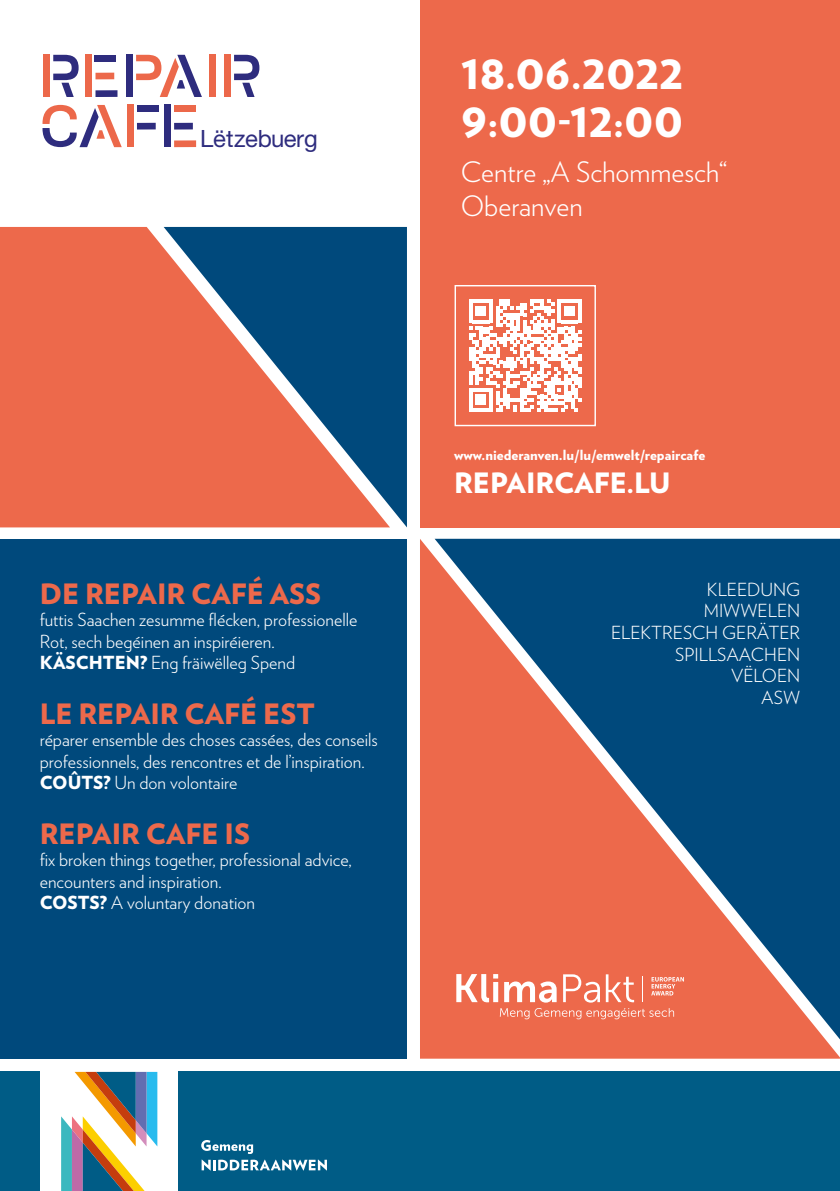
<style>
.page{position:relative;width:840px;height:1191px;background:#fff}
.page>*{position:absolute;margin:0;border:0;box-sizing:border-box;transform-origin:0 0}
.t1{font:900 40px/48px "Verlag";color:#fff}
.t2{font:900 28px "Verlag";color:#ed694b}
.t3{font:300 28px/33.6px "Verlag";color:#fff}
.t4{font:900 28px "Verlag";color:#fff}
.t5{font:23.8px "Helvetica Neue";letter-spacing:-.01em;color:#2e2c7e}
.t6{font:300 18px/21.6px "Verlag";color:#fff}
.t7{font:900 14px "Verlag";color:#fff}
.s1{font-weight:900}
</style>
<div class="page">
<div style="left:0;top:539px;width:407px;height:519px;background:#00497c"></div>
<div style="left:420px;top:0;width:419px;height:527px;background:#ed694b"></div>
<div style="left:179px;top:1071px;width:660px;height:120px;background:#005c86"></div>
<div style="left:0;top:1071px;width:40px;height:120px;background:#005c86"></div>
<svg style="left:61px;top:1071px;width:96px;height:120px"></svg>
<svg style="left:201px;top:1140px;width:126px;height:30px"></svg>
<div style="left:94px;top:55px;width:22px;height:6px;background:#2e2c7e"></div>
<svg style="left:53px;top:55px;width:26px;height:42px"></svg>
<div style="left:43px;top:55px;width:7px;height:42px;background:#ec684a"></div>
<svg style="left:234px;top:55px;width:25px;height:42px"></svg>
<div style="left:224px;top:55px;width:6px;height:42px;background:#ec684a"></div>
<div style="left:126px;top:55px;width:7px;height:42px;background:#2e2c7e"></div>
<div style="left:95px;top:90px;width:22px;height:7px;background:#2e2c7e"></div>
<div style="left:95px;top:73px;width:19px;height:6px;background:#ec684a"></div>
<div style="left:85px;top:55px;width:7px;height:42px;background:#ec684a"></div>
<svg style="left:136px;top:55px;width:66px;height:42px"></svg>
<div style="left:208px;top:55px;width:7px;height:42px;background:#ec684a"></div>
<div style="left:137px;top:123px;width:19px;height:7px;background:#2e2c7e"></div>
<div style="left:137px;top:105px;width:21px;height:7px;background:#2e2c7e"></div>
<div style="left:127px;top:105px;width:6px;height:42px;background:#ec684a"></div>
<div style="left:174px;top:140px;width:22px;height:7px;background:#ec684a"></div>
<div style="left:174px;top:123px;width:19px;height:7px;background:#2e2c7e"></div>
<div style="left:174px;top:105px;width:21px;height:7px;background:#ec684a"></div>
<div style="left:164px;top:105px;width:7px;height:42px;background:#2e2c7e"></div>
<svg style="left:42px;top:105px;width:80px;height:42px"></svg>
<svg style="left:420px;top:539px;width:419px;height:519px;background:#7b5e68"></svg>
<svg style="left:499px;top:1008px;width:174px;height:11px;background:#f0846b"></svg>
<svg style="left:641px;top:976px;width:1px;height:26px"></svg>
<svg style="left:562px;top:974px;width:71px;height:28px"></svg>
<svg style="left:456px;top:974px;width:100px;height:28px"></svg>
<svg style="left:651px;top:977px;width:32px;height:18px"></svg>
<div style="left:0;top:227px;width:163px;height:300px;background:#ed694b"></div>
<svg style="left:163px;top:227px;width:244px;height:300px;background:#78636f"></svg>
<svg style="left:469px;top:299px;width:112px;height:113px"></svg>
<div style="left:454px;top:285px;width:141px;height:141px;border:1px solid #fff"></div>
<h3 class="t5" style="left:200px;top:121px;width:119px">Lëtzebuerg</h3>
<h1 class="t1" style="left:460px;top:48px;width:224px">18.06.2022<br>9:00-12:00</h1>
<h2 class="t3" style="left:460px;top:154px;width:268px">Centre „A Schommesch“<br>Oberanven</h2>
<h2 class="t2" style="left:40px;top:571px;width:283px">DE REPAIR CAFÉ ASS</h2>
<p class="t6" style="left:40px;top:607px;width:319px">futtis Saachen zesumme flécken, professionelle<br>Rot, sech begéinen an inspiréieren.<br><span class="s1">KÄSCHTEN?</span> Eng fräiwëlleg Spend</p>
<h2 class="t2" style="left:40px;top:691px;width:276px">LE REPAIR CAFÉ EST</h2>
<p class="t6" style="left:40px;top:727px;width:339px">réparer ensemble des choses cassées, des conseils professionnels, des rencontres et de l’inspiration.<br><span class="s1">COÛTS?</span> Un don volontaire</p>
<h2 class="t2" style="left:40px;top:811px;width:212px">REPAIR CAFE IS</h2>
<p class="t6" style="left:40px;top:847px;width:313px">fix broken things together, professional advice, encounters and inspiration.<br><span class="s1">COSTS?</span> A voluntary donation</p>
<p class="t7" style="left:454px;top:443px;width:253px">www.niederanven.lu/lu/emwelt/repaircafe</p>
<h2 class="t4" style="left:454px;top:459px;width:218px">REPAIRCAFE.LU</h2>
<p class="t6" style="left:610px;top:577px;width:191px;text-align:right">KLEEDUNG<br>MIWWELEN<br>ELEKTRESCH GERÄTER<br>SPILLSAACHEN<br>VËLOEN<br>ASW</p>
</div>
